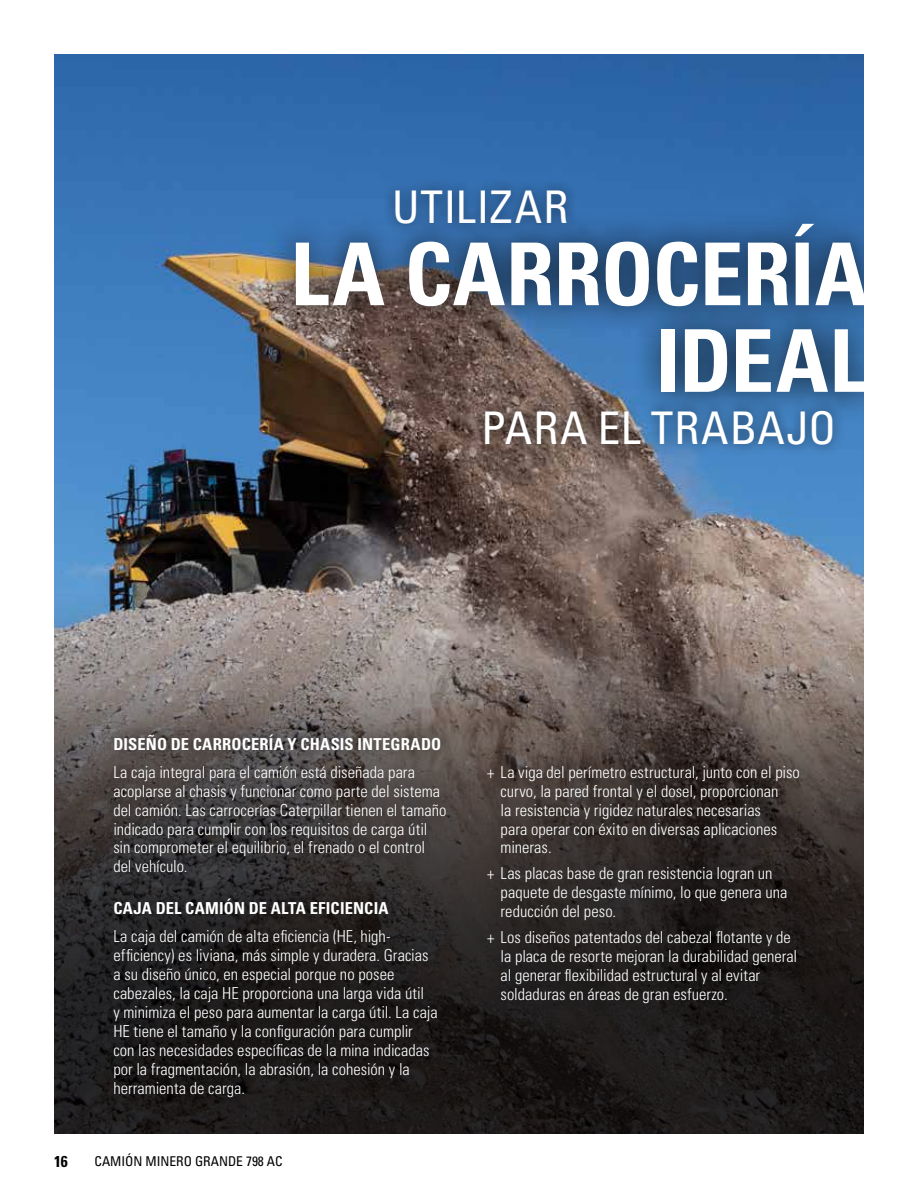
<style>
.page{position:relative;width:918px;height:1188px;background:#fff}
.page>*{position:absolute;margin:0;border:0;box-sizing:border-box;transform-origin:0 0}
.t1{font:700 condensed 86.7px/86.7px "Univers LT Std";letter-spacing:-.005em;color:#fff;text-align:right}
.t2{font:condensed 45px "Univers LT Std";letter-spacing:.02em;color:#fff}
.t3{font:300 condensed 16.5px/19px "Univers LT Std";color:#fff}
.t4{font:700 condensed 16.5px "Univers LT Std";letter-spacing:.01em;color:#fff}
.t5{font:700 condensed 15.75px "Univers LT Std";color:#000}
.t6{font:condensed 13.5px "Univers LT Std";color:#000}
</style>
<div class="page">
<img style="left:54px;top:54px;width:810px;height:540px">
<svg style="left:54px;top:594px;width:810px;height:540px;background:#69605d"></svg>
<div style="left:96px;top:717px;width:720px;height:397px;background:#000;opacity:.75"></div>
<div style="left:383px;top:178px;width:195px;height:58px;background:#000;opacity:.53"></div>
<div style="left:267px;top:195px;width:628px;height:226px;background:#000;opacity:.77"></div>
<div style="left:473px;top:398px;width:372px;height:58px;background:#000;opacity:.53"></div>
<div style="left:864px;top:43px;width:45px;height:1118px;background:#fff"></div>
<h2 class="t2" style="left:392px;top:179px;width:178px">UTILIZAR</h2>
<h1 class="t1" style="left:290px;top:231px;width:579px">LA CARROCERÍA<br>IDEAL</h1>
<h2 class="t2" style="left:481px;top:399px;width:356px">PARA EL TRABAJO</h2>
<p class="t4" style="left:113px;top:734px;width:329px">DISEÑO DE CARROCERÍA Y CHASIS INTEGRADO</p>
<p class="t3" style="left:113px;top:762px;width:335px">La caja integral para el camión está diseñada para acoplarse al chasis y funcionar como parte del sistema del camión. Las carrocerías Caterpillar tienen el tamaño indicado para cumplir con los requisitos de carga útil sin comprometer el equilibrio, el frenado o el control del vehículo.</p>
<p class="t4" style="left:113px;top:898px;width:277px">CAJA DEL CAMIÓN DE ALTA EFICIENCIA</p>
<p class="t3" style="left:113px;top:927px;width:326px">La caja del camión de alta eficiencia (HE, high&shy;efficiency) es liviana, más simple y duradera. Gracias a su diseño único, en especial porque no posee cabezales, la caja HE proporciona una larga vida útil<br>y minimiza el peso para aumentar la carga útil. La caja HE tiene el tamaño y la configuración para cumplir con las necesidades específicas de la mina indicadas por la fragmentación, la abrasión, la cohesión y la herramienta de carga.</p>
<p class="t5" style="left:54px;top:1151px;width:15px">16</p>
<p class="t6" style="left:94px;top:1153px;width:190px">CAMIÓN MINERO GRANDE 798 AC</p>
<p class="t3" style="left:501px;top:762px;width:301px;text-indent:-13px">+ La viga del perímetro estructural, junto con el piso curvo, la pared frontal y el dosel, proporcionan<br>la resistencia y rigidez naturales necesarias<br>para operar con éxito en diversas aplicaciones mineras.</p>
<p class="t3" style="left:501px;top:864px;width:288px;text-indent:-13px">+ Las placas base de gran resistencia logran un paquete de desgaste mínimo, lo que genera una reducción del peso.</p>
<p class="t3" style="left:501px;top:928px;width:298px;text-indent:-13px">+ Los diseños patentados del cabezal flotante y de la placa de resorte mejoran la durabilidad general al generar flexibilidad estructural y al evitar soldaduras en áreas de gran esfuerzo.</p>
</div>
